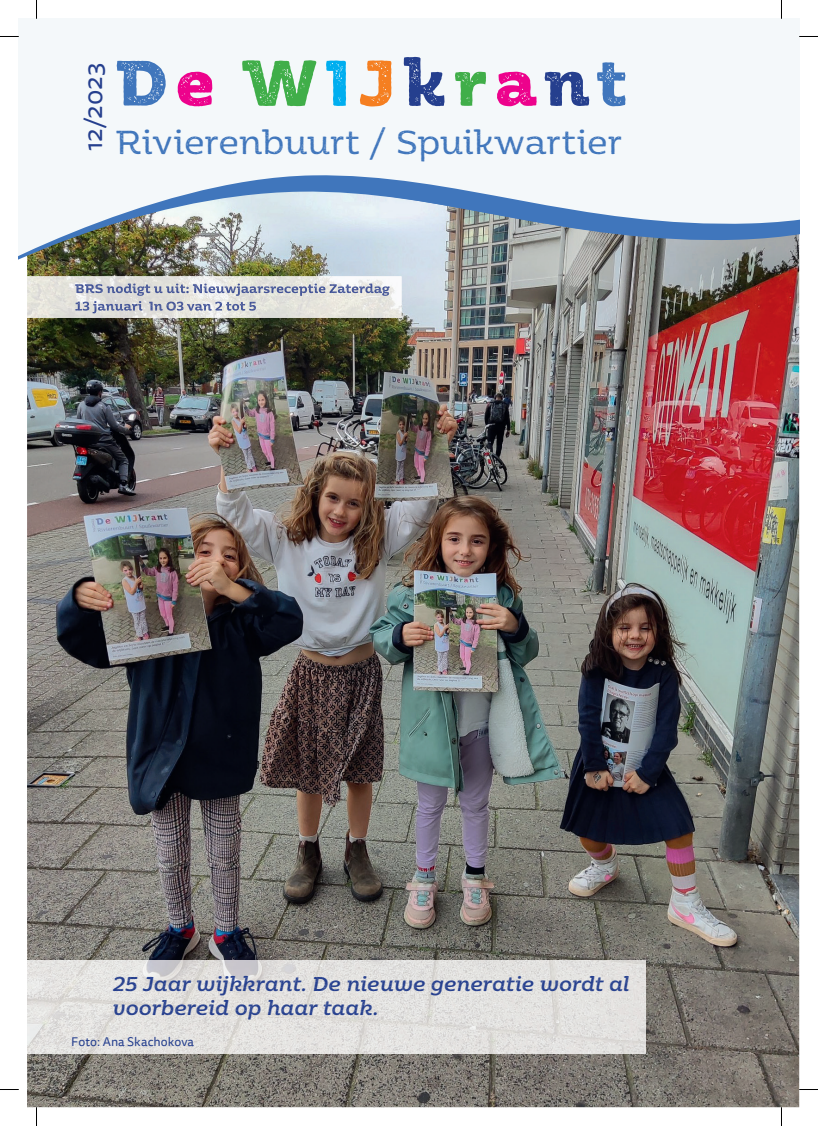
<style>
.page{position:relative;width:818px;height:1126px;background:#fff}
.page>*{position:absolute;margin:0;border:0;box-sizing:border-box;transform-origin:0 0}
.t1{font:700 63.75px "Moreno Rust";letter-spacing:.12em;color:#4076bc}
.t2{font:33.12px "Moreno Rust";letter-spacing:-.015em;color:#4076bc}
.t3{font:25px "Tisa Sans Pro";letter-spacing:-.015em;color:#253f8e}
.t4{font:italic 500 20px/24px "Moreno Rust";letter-spacing:-.01em;color:#253f8e}
.t5{font:12.5px "Tisa Sans Pro";letter-spacing:.005em;color:#253f8e}
.s1{color:#ed028c}
.s2{color:#40ae49}
.s3{color:#00aeef}
.s4{color:#f57f21}
.s5{color:#253f8e}
</style>
<div class="page">
<img style="left:27px;top:288px;width:771px;height:819px">
<img style="left:27px;top:959px;width:618px;height:94px">
<svg style="left:19px;top:19px;width:779px;height:269px;fill:#f4f8fa"></svg>
<div style="left:19px;top:276px;width:8px;height:42px;background:#fff"></div>
<img style="left:27px;top:276px;width:374px;height:42px">
<img style="left:75px;top:283px;width:314px;height:13px">
<img style="left:75px;top:301px;width:181px;height:12px">
<svg style="left:0;top:36px;width:19px;height:1px"></svg>
<svg style="left:798px;top:36px;width:19px;height:1px"></svg>
<svg style="left:0;top:1089px;width:19px;height:1px"></svg>
<svg style="left:798px;top:1088px;width:19px;height:2px"></svg>
<svg style="left:36px;top:0;width:1px;height:19px"></svg>
<svg style="left:36px;top:1107px;width:1px;height:18px"></svg>
<p class="t3" style="left:77px;top:151px;width:89px;rotate:-90deg">12/2023</p>
<h1 class="t1" style="left:115px;top:25px;width:513px">D<span class="s1">e</span> <span class="s2">W</span><span class="s3">I</span><span class="s4">J</span><span class="s5">k</span><span class="s2">r</span><span class="s1">a</span><span class="s5">n</span>t</h1>
<h2 class="t2" style="left:115px;top:114px;width:508px">Rivierenbuurt / Spuikwartier</h2>
<p class="t4" style="left:113px;top:970px;width:518px">25 Jaar wijkkrant. De nieuwe generatie wordt al voorbereid op haar taak.</p>
<p class="t5" style="left:71px;top:1033px;width:124px">Foto: Ana Skachokova</p>
</div>
